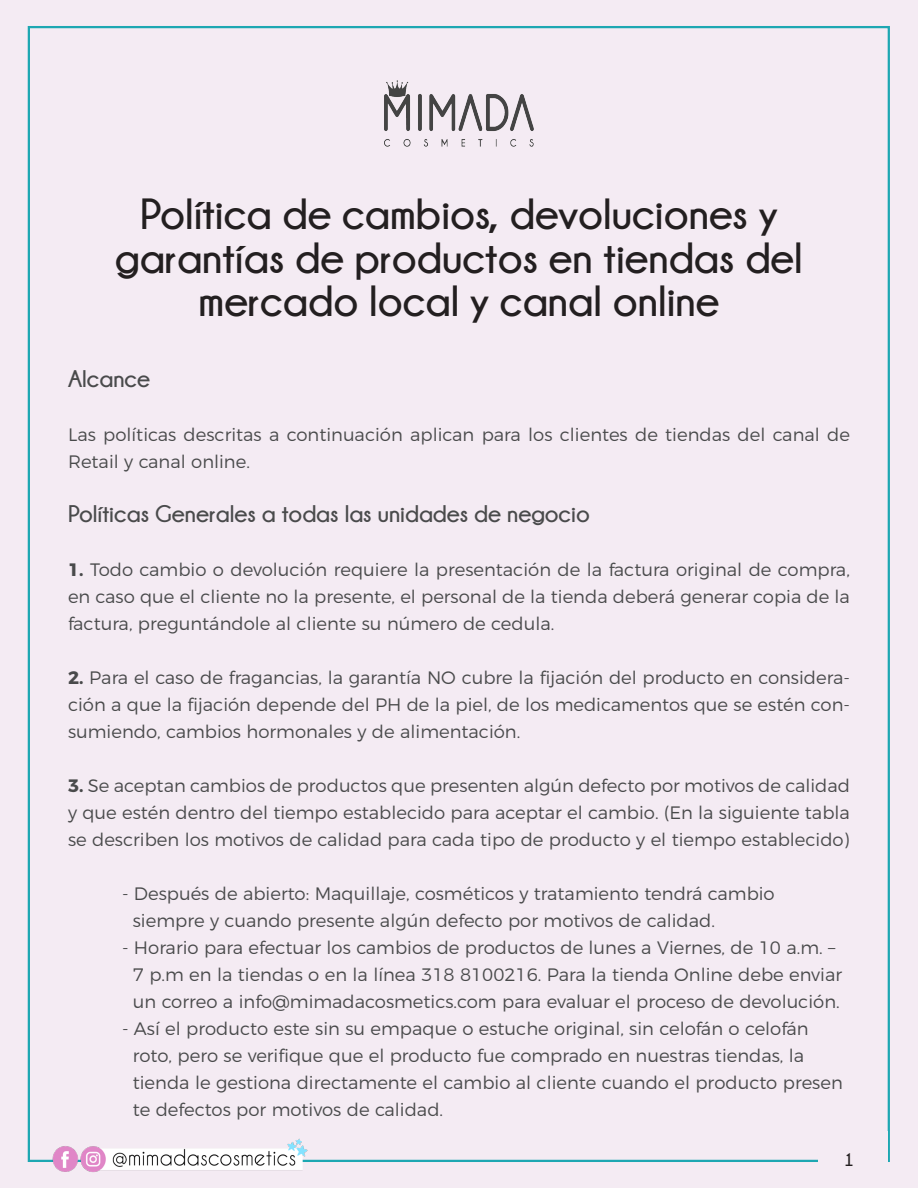
<style>
.page{position:relative;width:918px;height:1188px;background:#f4ebf3}
.page>*{position:absolute;margin:0;border:0;box-sizing:border-box;transform-origin:0 0}
.t1{font:700 43.5px/43.5px "Champagne&Limousines";color:#231f20;text-align:center}
.t2{font:700 24px "Champagne&Limousines";color:#494a4b}
.t3{font:300 18px/27px "Montserrat";color:#494a4b}
.t4{font:700 18px "Champagne&Limousines";color:#231f20}
.s1{font-weight:700}
</style>
<div class="page">
<img style="left:39px;top:1138px;width:279px;height:34px">
<img style="left:384px;top:80px;width:150px;height:67px">
<p class="t1" style="left:115px;top:192px;width:689px">Política de cambios, devoluciones y garantías de productos en tiendas del mercado local y canal online</p>
<p class="t2" style="left:68px;top:365px;width:84px">Alcance</p>
<p class="t3" style="left:68px;top:419px;width:784px">Las políticas descritas a continuación aplican para los clientes de tiendas del canal de<br>Retail y canal online.</p>
<p class="t2" style="left:68px;top:500px;width:523px">Políticas Generales a todas las unidades de negocio</p>
<p class="t3" style="left:68px;top:554px;width:783px;text-align:justify"><span class="s1">1.</span> Todo cambio o devolución requiere la presentación de la factura original de compra, en caso que el cliente no la presente, el personal de la tienda deberá generar copia de la factura, preguntándole al cliente su número de cedula.</p>
<p class="t3" style="left:68px;top:662px;width:783px;text-align:justify"><span class="s1">2.</span> Para el caso de fragancias, la garantía NO cubre la fijación del producto en considera&shy;ción a que la fijación depende del PH de la piel, de los medicamentos que se estén con&shy;sumiendo, cambios hormonales y de alimentación.</p>
<p class="t3" style="left:68px;top:770px;width:783px;text-align:justify"><span class="s1">3.</span> Se aceptan cambios de productos que presenten algún defecto por motivos de calidad y que estén dentro del tiempo establecido para aceptar el cambio. (En la siguiente tabla se describen los motivos de calidad para cada tipo de producto y el tiempo establecido)</p>
<p class="t3" style="left:133px;top:878px;width:643px;text-indent:-11px">- Después de abierto: Maquillaje, cosméticos y tratamiento tendrá cambio siempre y cuando presente algún defecto por motivos de calidad.</p>
<p class="t3" style="left:122px;top:932px;width:722px;text-align:center">- Horario para efectuar los cambios de productos de lunes a Viernes, de 10 a.m. –<br>7 p.m en la tiendas o en la línea 318 8100216. Para la tienda Online debe enviar un correo a info@mimadacosmetics.com para evaluar el proceso de devolución.</p>
<p class="t3" style="left:133px;top:1013px;width:712px;text-indent:-11px">- Así el producto este sin su empaque o estuche original, sin celofán o celofán roto, pero se verifique que el producto fue comprado en nuestras tiendas, la tienda le gestiona directamente el cambio al cliente cuando el producto presen te defectos por motivos de calidad.</p>
<p class="t4" style="left:844px;top:1150px;width:12px">1</p>
</div>
